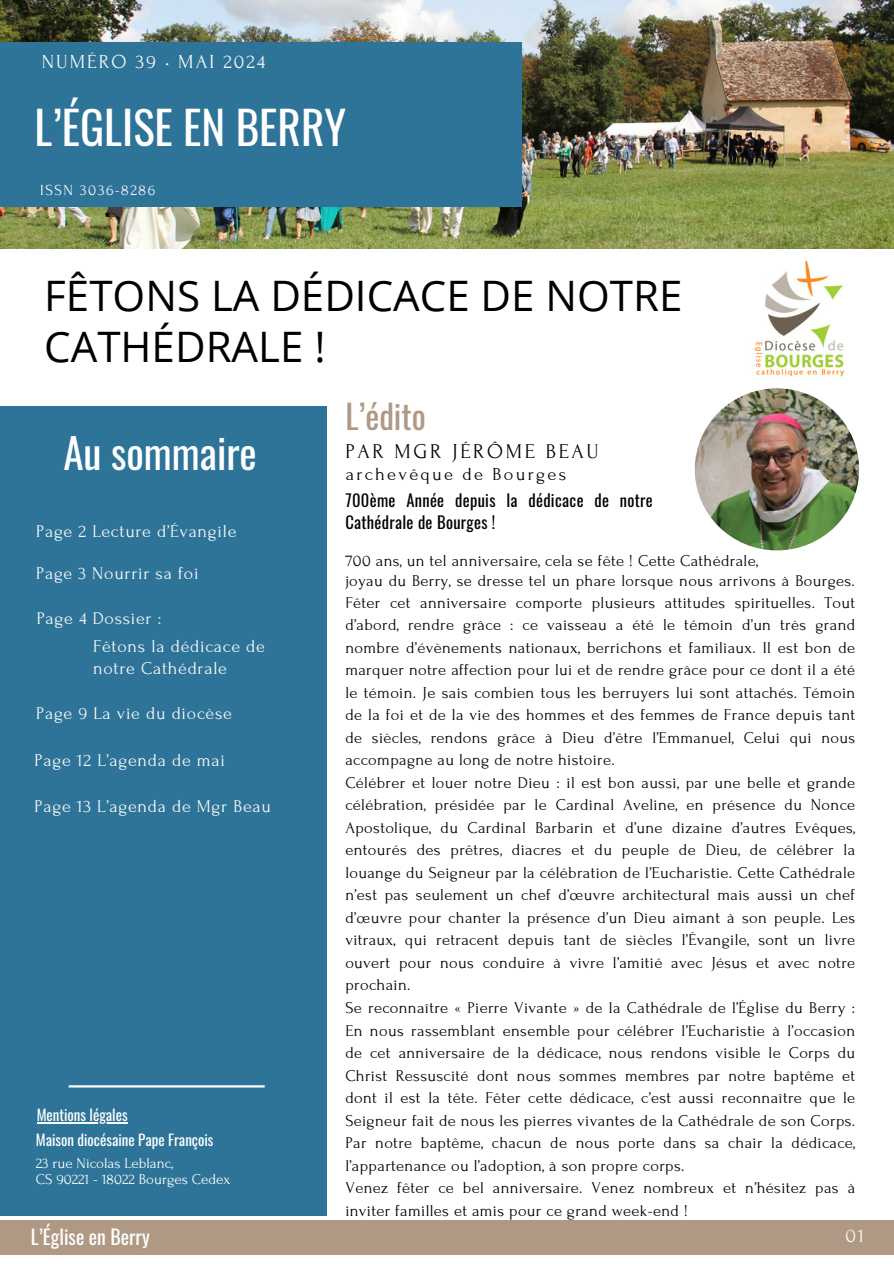
<style>
.page{position:relative;width:894px;height:1264px;background:#fff}
.page>*{position:absolute;margin:0;border:0;box-sizing:border-box;transform-origin:0 0}
.t1{font:45px "Oswald";color:#fff}
.t2{font:42px/50.7px "Open Sans";color:#000}
.t3{font:40.95px "Oswald";color:#fff}
.t4{font:33.15px "Oswald";color:#b09984}
.t5{font:21px "Forum";letter-spacing:.125em;color:#000}
.t6{font:19.8px "Forum";letter-spacing:.1em;color:#fafafa}
.t7{font:19.8px "Oswald";color:#fff}
.t8{font:18.3px "Forum";letter-spacing:.125em;color:#000}
.t9{font:18px/21.3px "Forum";letter-spacing:.04em;color:#fafafa}
.t10{font:16.5px/22.5px "Forum";letter-spacing:.02em;color:#000;text-align:justify}
.t11{font:16.5px/22.5px "Oswald";letter-spacing:.02em;color:#000}
.t12{font:15.3px "Forum";letter-spacing:.1em;color:#fafafa}
.t13{font:15px "Forum";color:#fff}
.t14{font:15px "Oswald";color:#fff}
.s1{color:#fff}
</style>
<div class="page">
<div style="left:0;top:444px;width:326px;height:771px;background:#2e7498"></div>
<div style="left:0;top:406px;width:326px;height:771px;background:#2e7498"></div>
<img style="left:0;top:0;width:893px;height:248px">
<div style="left:0;top:43px;width:521px;height:163px;background:#2e7498"></div>
<div style="left:0;top:1220px;width:665px;height:34px;background:#b09984"></div>
<div style="left:661px;top:1220px;width:232px;height:34px;background:#b09984"></div>
<img style="left:754px;top:261px;width:91px;height:117px">
<img style="left:694px;top:388px;width:164px;height:162px;border-radius:50%">
<hr style="left:69px;top:1085px;width:195px;height:2px;background:#fff">
<hr style="left:37px;top:1122px;width:91px;height:1px;background:#fff">
<h6 class="t6" style="left:42px;top:51px;width:225px">NUMÉRO 39 • MAI 2024</h6>
<h6 class="t1" style="left:35px;top:92px;width:313px">L’ÉGLISE EN BERRY</h6>
<h6 class="t12" style="left:40px;top:182px;width:117px">ISSN 3036-8286</h6>
<p class="t2" style="left:44px;top:270px;width:639px">FÊTONS LA DÉDICACE DE NOTRE<br>CATHÉDRALE !</p>
<h6 class="t3" style="left:63px;top:421px;width:195px">Au sommaire</h6>
<p class="t9" style="left:36px;top:520px;width:202px">Page 2 Lecture d’Évangile</p>
<p class="t9" style="left:36px;top:563px;width:164px">Page 3 Nourrir sa foi</p>
<p class="t9" style="left:37px;top:608px;width:126px">Page 4 Dossier :</p>
<p class="t9" style="left:93px;top:636px;width:173px">Fêtons la dédicace de notre Cathédrale</p>
<p class="t9" style="left:36px;top:703px;width:197px">Page 9 La vie du diocèse</p>
<p class="t9" style="left:35px;top:749px;width:192px">Page 12 L’agenda de mai</p>
<p class="t9" style="left:35px;top:795px;width:238px">Page 13 L’agenda de Mgr Beau</p>
<p class="t14" style="left:37px;top:1103px;width:92px">Mentions légales</p>
<h4 class="t14" style="left:36px;top:1128px;width:179px">Maison diocésaine Pape François</h4>
<p class="t13" style="left:36px;top:1154px;width:139px">23 rue Nicolas Leblanc,</p>
<p class="t13" style="left:36px;top:1171px;width:196px">CS 90221 - 18022 Bourges Cedex</p>
<p class="t7" style="left:31px;top:1221px;width:120px">L’Église en Berry</p>
<h4 class="t4" style="left:345px;top:391px;width:82px">L’édito</h4>
<p class="t5" style="left:345px;top:440px;width:255px">PAR MGR JÉRÔME BEAU</p>
<p class="t8" style="left:345px;top:464px;width:222px">archevêque de Bourges</p>
<p class="t11" style="left:345px;top:488px;width:309px">700ème Année depuis la dédicace de notre<br>Cathédrale de Bourges !</p>
<h6 class="t10" style="left:345px;top:549px;width:414px">700 ans, un tel anniversaire, cela se fête ! Cette Cathédrale,</h6>
<h6 class="t10" style="left:345px;top:570px;width:511px">joyau du Berry, se dresse tel un phare lorsque nous arrivons à Bourges. <span class="s1">.</span></h6>
<h1 class="t10" style="left:345px;top:591px;width:511px">Fêter cet anniversaire comporte plusieurs attitudes spirituelles. Tout d’abord, rendre grâce : ce vaisseau a été le témoin d’un très grand nombre d’évènements nationaux, berrichons et familiaux. Il est bon de marquer notre affection pour lui et de rendre grâce pour ce dont il a été le témoin. Je sais combien tous les berruyers lui sont attachés. Témoin de la foi et de la vie des hommes et des femmes de France depuis tant de siècles, rendons grâce à Dieu d’être l’Emmanuel, Celui qui nous accompagne au long de notre histoire.</h1>
<p class="t10" style="left:345px;top:771px;width:511px">Célébrer et louer notre Dieu : il est bon aussi, par une belle et grande célébration, présidée par le Cardinal Aveline, en présence du Nonce Apostolique, du Cardinal Barbarin et d’une dizaine d’autres Evêques, entourés des prêtres, diacres et du peuple de Dieu, de célébrer la louange du Seigneur par la célébration de l’Eucharistie. Cette Cathédrale n’est pas seulement un chef d’œuvre architectural mais aussi un chef d’œuvre pour chanter la présence d’un Dieu aimant à son peuple. Les vitraux, qui retracent depuis tant de siècles l’Évangile, sont un livre ouvert pour nous conduire à vivre l’amitié avec Jésus et avec notre prochain.</p>
<h2 class="t10" style="left:345px;top:996px;width:511px">Se reconnaître « Pierre Vivante » de la Cathédrale de l’Église du Berry :<br>En nous rassemblant ensemble pour célébrer l’Eucharistie à l’occasion de cet anniversaire de la dédicace, nous rendons visible le Corps du Christ Ressuscité dont nous sommes membres par notre baptême et dont il est la tête. Fêter cette dédicace, c’est aussi reconnaître que le Seigneur fait de nous les pierres vivantes de la Cathédrale de son Corps.<br>Par notre baptême, chacun de nous porte dans sa chair la dédicace, l’appartenance ou l’adoption, à son propre corps.</h2>
<h6 class="t10" style="left:345px;top:1176px;width:511px">Venez fêter ce bel anniversaire. Venez nombreux et n’hésitez pas à inviter familles et amis pour ce grand week-end !</h6>
<h3 class="t6" style="left:845px;top:1225px;width:21px">01</h3>
</div>
